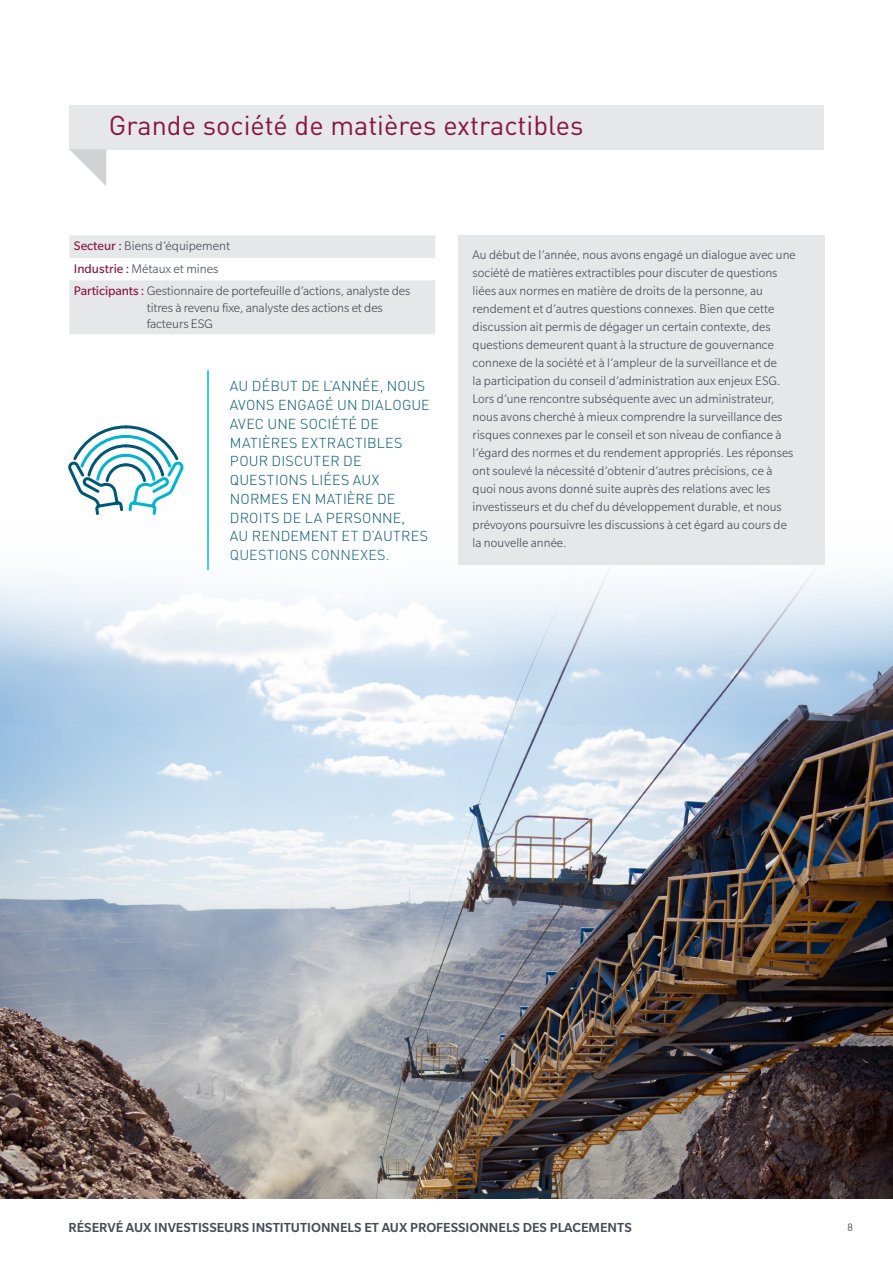
<style>
.page{position:relative;width:893px;height:1263px;background:#fff}
.page>*{position:absolute;margin:0;border:0;box-sizing:border-box;transform-origin:0 0}
.ESG_-_company_name{font:27px "DINOT";color:#88153e}
.sub_subhead{font:300 14.25px/18.8px "DINOT";letter-spacing:.01em;color:#005775}
.t1{font:500 14.25px "Slate Std";color:#464b54}
.body_text{font:300 13.5px/18px "Slate Std";letter-spacing:.005em;color:#464b54}
.body_text_10_13{font:300 13.5px/16.5px "Slate Std";letter-spacing:-.005em;color:#464b54}
.t2{font:10.5px "DINOT";color:#464b54}
.s1{font-weight:400;color:#88153e}
</style>
<div class="page">
<div style="left:69px;top:105px;width:755px;height:45px;background:#e6e7e9"></div>
<svg style="left:70px;top:149px;width:36px;height:37px"></svg>
<hr style="left:207px;top:370px;width:2px;height:200px;background:#00b5d1">
<img style="left:0;top:511px;width:893px;height:687px">
<div style="left:458px;top:235px;width:366px;height:330px;background:#e6e7e9"></div>
<svg style="left:69px;top:235px;width:366px;height:99px"></svg>
<svg style="left:69px;top:425px;width:113px;height:92px"></svg>
<p class="ESG_-_company_name" style="left:109px;top:109px;width:476px">Grande société de matières extractibles</p>
<p class="body_text_10_13" style="left:74px;top:238px;width:158px"><span class="s1">Secteur :</span> Biens d’équipement</p>
<p class="body_text_10_13" style="left:74px;top:260px;width:146px"><span class="s1">Industrie :</span> Métaux et mines</p>
<p class="body_text_10_13" style="left:147px;top:283px;width:265px;text-indent:-73px"><span class="s1">Participants :</span> Gestionnaire de portefeuille d’actions, analyste des titres à revenu fixe, analyste des actions et des facteurs ESG</p>
<p class="sub_subhead" style="left:230px;top:377px;width:201px">AU DÉBUT DE L’ANNÉE, NOUS<br>AVONS ENGAGÉ UN DIALOGUE<br>AVEC UNE SOCIÉTÉ DE<br>MATIÈRES EXTRACTIBLES<br>POUR DISCUTER DE<br>QUESTIONS LIÉES AUX<br>NORMES EN MATIÈRE DE<br>DROITS DE LA PERSONNE,<br>AU RENDEMENT ET D’AUTRES<br>QUESTIONS CONNEXES.</p>
<p class="body_text" style="left:473px;top:246px;width:325px">Au début de l’année, nous avons engagé un dialogue avec une société de matières extractibles pour discuter de questions liées aux normes en matière de droits de la personne, au rendement et d’autres questions connexes. Bien que cette discussion ait permis de dégager un certain contexte, des questions demeurent quant à la structure de gouvernance connexe de la société et à l’ampleur de la surveillance et de<br>la participation du conseil d’administration aux enjeux ESG.<br>Lors d’une rencontre subséquente avec un administrateur, nous avons cherché à mieux comprendre la surveillance des risques connexes par le conseil et son niveau de confiance à l’égard des normes et du rendement appropriés. Les réponses ont soulevé la nécessité d’obtenir d’autres précisions, ce à quoi nous avons donné suite auprès des relations avec les investisseurs et du chef du développement durable, et nous prévoyons poursuivre les discussions à cet égard au cours de la nouvelle année.</p>
<p class="t1" style="left:68px;top:1220px;width:565px">RÉSERVÉ AUX INVESTISSEURS INSTITUTIONNELS ET AUX PROFESSIONNELS DES PLACEMENTS</p>
<p class="t2" style="left:847px;top:1220px;width:7px">8</p>
</div>
